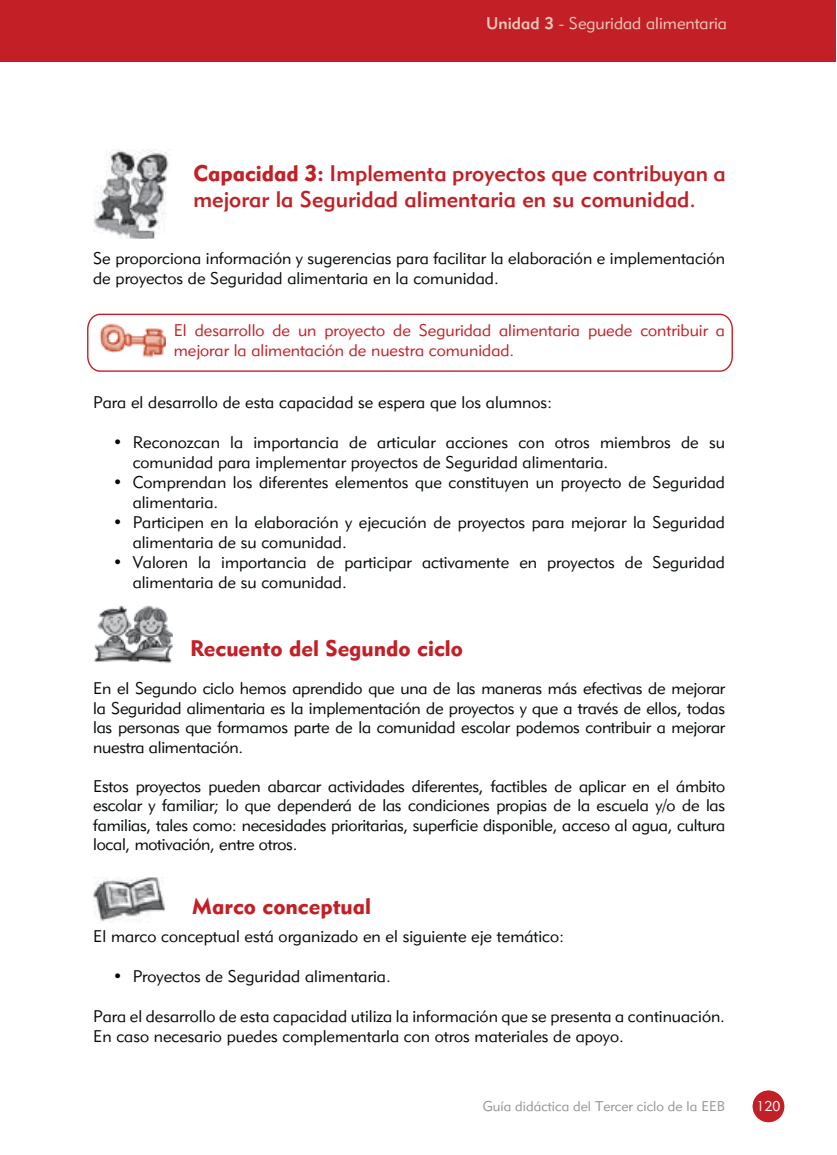
<style>
.page{position:relative;width:837px;height:1155px;background:#fff}
.page>*{position:absolute;margin:0;border:0;box-sizing:border-box;transform-origin:0 0}
.t1{font:22.35px/26.7px "Geometric 415 BT Medium A";color:#c22026}
.t2{font:22.35px "Geometric 415 BT Black A";color:#c22026}
.t3{font:16.65px/20.1px "Geometric 415 BT Lite A";color:#040809}
.t4{font:16.65px/20.1px "Geometric 415 BT Lite A";color:#c22026}
.t5{font:16.65px "Geometric 415 BT Lite A";color:#edcbbd}
.t6{font:13.95px "Geometric 415 BT Lite A";color:#929498}
.t7{font:13.95px "Geometric 415 BT Lite A";color:#fff}
.s1{font-family:"Geometric 415 BT Medium A"}
.s2{font-family:"Geometric 415 BT Black A"}
</style>
<div class="page">
<div style="left:752px;top:1090px;width:32px;height:32px;background:#c22026;border-radius:50%"></div>
<div style="left:0;top:0;width:835px;height:62px;background:#c22026"></div>
<svg style="left:87px;top:313px;width:646px;height:59px"></svg>
<img style="left:94px;top:605px;width:79px;height:59px">
<img style="left:99px;top:321px;width:67px;height:37px">
<img style="left:94px;top:149px;width:75px;height:90px">
<img style="left:93px;top:877px;width:72px;height:46px">
<p class="t5" style="left:486px;top:17px;width:242px"><span class="s1">Unidad 3</span> - Seguridad alimentaria</p>
<h1 class="t1" style="left:193px;top:161px;width:534px"><span class="s2">Capacidad 3:</span> Implementa proyectos que contribuyan a mejorar la Seguridad alimentaria en su comunidad.</h1>
<p class="t3" style="left:93px;top:250px;width:633px">Se proporciona información y sugerencias para facilitar la elaboración e implementación de proyectos de Seguridad alimentaria en la comunidad.</p>
<p class="t4" style="left:174px;top:322px;width:553px">El desarrollo de un proyecto de Seguridad alimentaria puede contribuir a mejorar la alimentación de nuestra comunidad.</p>
<p class="t3" style="left:93px;top:394px;width:460px">Para el desarrollo de esta capacidad se espera que los alumnos:</p>
<p class="t3" style="left:133px;top:434px;width:594px;text-indent:-20px">• Reconozcan la importancia de articular acciones con otros miembros de su comunidad para implementar proyectos de Seguridad alimentaria.</p>
<p class="t3" style="left:133px;top:474px;width:594px;text-indent:-20px">• Comprendan los diferentes elementos que constituyen un proyecto de Seguridad alimentaria.</p>
<p class="t3" style="left:133px;top:514px;width:594px;text-indent:-20px">• Participen en la elaboración y ejecución de proyectos para mejorar la Seguridad alimentaria de su comunidad.</p>
<p class="t3" style="left:133px;top:554px;width:594px;text-indent:-20px">• Valoren la importancia de participar activamente en proyectos de Seguridad alimentaria de su comunidad.</p>
<h1 class="t2" style="left:190px;top:640px;width:274px">Recuento del Segundo ciclo</h1>
<p class="t3" style="left:93px;top:680px;width:633px;line-height:19.5px;text-align:justify">En el Segundo ciclo hemos aprendido que una de las maneras más efectivas de mejorar la Seguridad alimentaria es la implementación de proyectos y que a través de ellos, todas las personas que formamos parte de la comunidad escolar podemos contribuir a mejorar nuestra alimentación.</p>
<p class="t3" style="left:93px;top:777px;width:633px;line-height:19.5px;text-align:justify">Estos proyectos pueden abarcar actividades diferentes, factibles de aplicar en el ámbito escolar y familiar; lo que dependerá de las condiciones propias de la escuela y/o de las familias, tales como: necesidades prioritarias, superficie disponible, acceso al agua, cultura local, motivación, entre otros.</p>
<h1 class="t2" style="left:192px;top:898px;width:180px">Marco conceptual</h1>
<p class="t3" style="left:93px;top:927px;width:472px">El marco conceptual está organizado en el siguiente eje temático:</p>
<p class="t3" style="left:113px;top:967px;width:279px">• Proyectos de Seguridad alimentaria.</p>
<p class="t3" style="left:93px;top:1007px;width:633px">Para el desarrollo de esta capacidad utiliza la información que se presenta a continuación.<br>En caso necesario puedes complementarla con otros materiales de apoyo.</p>
<p class="t6" style="left:482px;top:1100px;width:244px">Guía didáctica del Tercer ciclo de la EEB</p>
<p class="t7" style="left:756px;top:1100px;width:25px">120</p>
</div>
